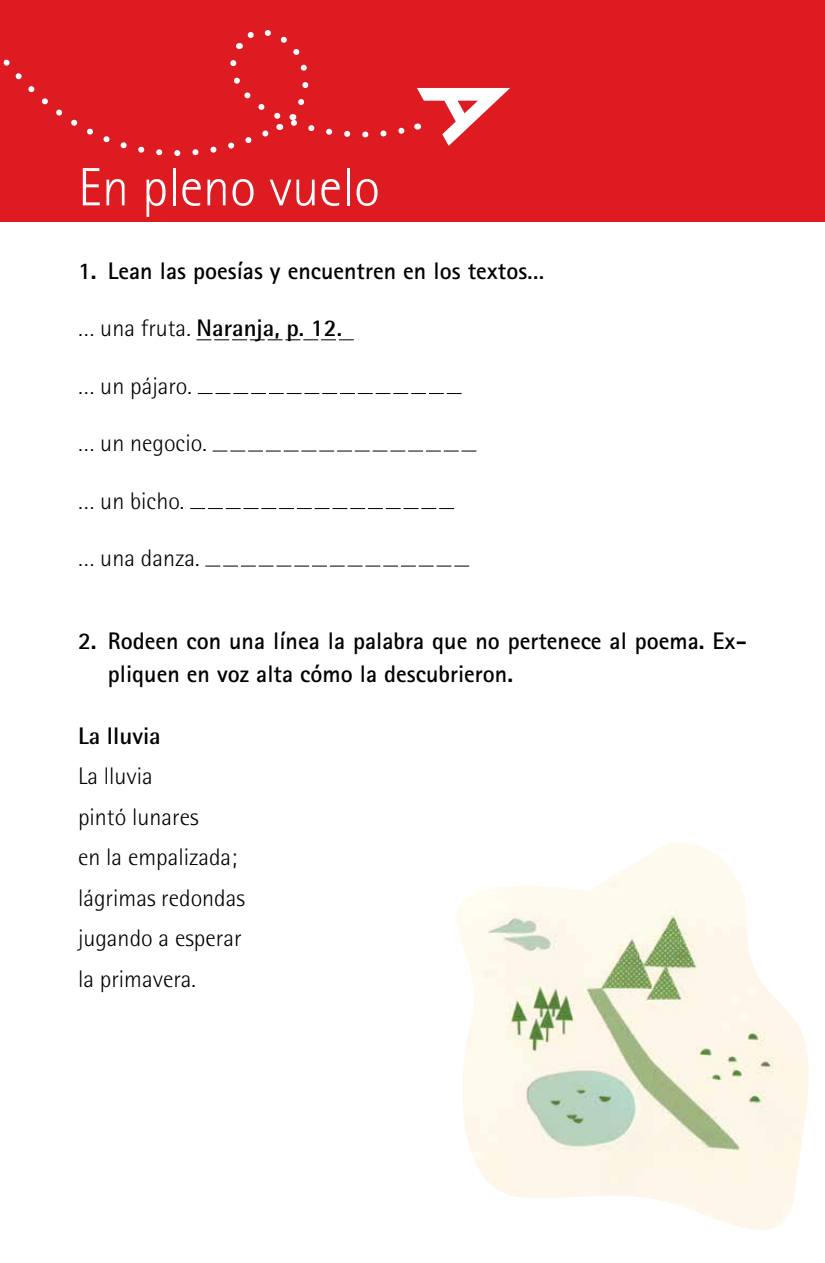
<style>
.page{position:relative;width:825px;height:1263px;background:#fff}
.page>*{position:absolute;margin:0;border:0;box-sizing:border-box;transform-origin:0 0}
.t1{font:300 54px "Rotis Sans Serif";color:#fff}
.t2{font:700 24px/33px "Rotis Sans Serif Std";color:#000}
.t3{font:300 24px/40.5px "Rotis Semi Sans";color:#000}
.t4{font:700 24px "Rotis Semi Sans";color:#000}
.s1{font-weight:300}
</style>
<div class="page">
<svg style="left:198px;top:393px;width:264px;height:1px"></svg>
<svg style="left:213px;top:451px;width:263px;height:1px"></svg>
<svg style="left:190px;top:508px;width:264px;height:1px"></svg>
<svg style="left:205px;top:566px;width:264px;height:1px"></svg>
<div style="left:0;top:0;width:825px;height:221px;background:#df1b22"></div>
<svg style="left:3px;top:59px;width:214px;height:97px"></svg>
<svg style="left:228px;top:30px;width:282px;height:119px"></svg>
<svg style="left:196px;top:339px;width:158px;height:1px"></svg>
<img style="left:457px;top:842px;width:352px;height:388px">
<h1 class="t1" style="left:78px;top:156px;width:303px">En pleno vuelo</h1>
<p class="t2" style="left:78px;top:254px;width:468px">1. Lean las poesías y encuentren en los textos…</p>
<p class="t4" style="left:78px;top:313px;width:265px"><span class="s1">… una fruta.</span> Naranja, p. 12.</p>
<p class="t3" style="left:78px;top:365px;width:115px">… un pájaro.</p>
<p class="t3" style="left:78px;top:423px;width:130px">… un negocio.</p>
<p class="t3" style="left:78px;top:481px;width:108px">… un bicho.</p>
<p class="t3" style="left:78px;top:538px;width:123px">… una danza.</p>
<p class="t2" style="left:108px;top:624px;width:640px;text-indent:-30px">2. Rodeen con una línea la palabra que no pertenece al poema. Ex&shy;pliquen en voz alta cómo la descubrieron.</p>
<p class="t4" style="left:78px;top:721px;width:84px">La lluvia</p>
<p class="t3" style="left:78px;top:756px;width:168px">La lluvia<br>pintó lunares<br>en la empalizada; lágrimas redondas jugando a esperar la primavera.</p>
</div>
